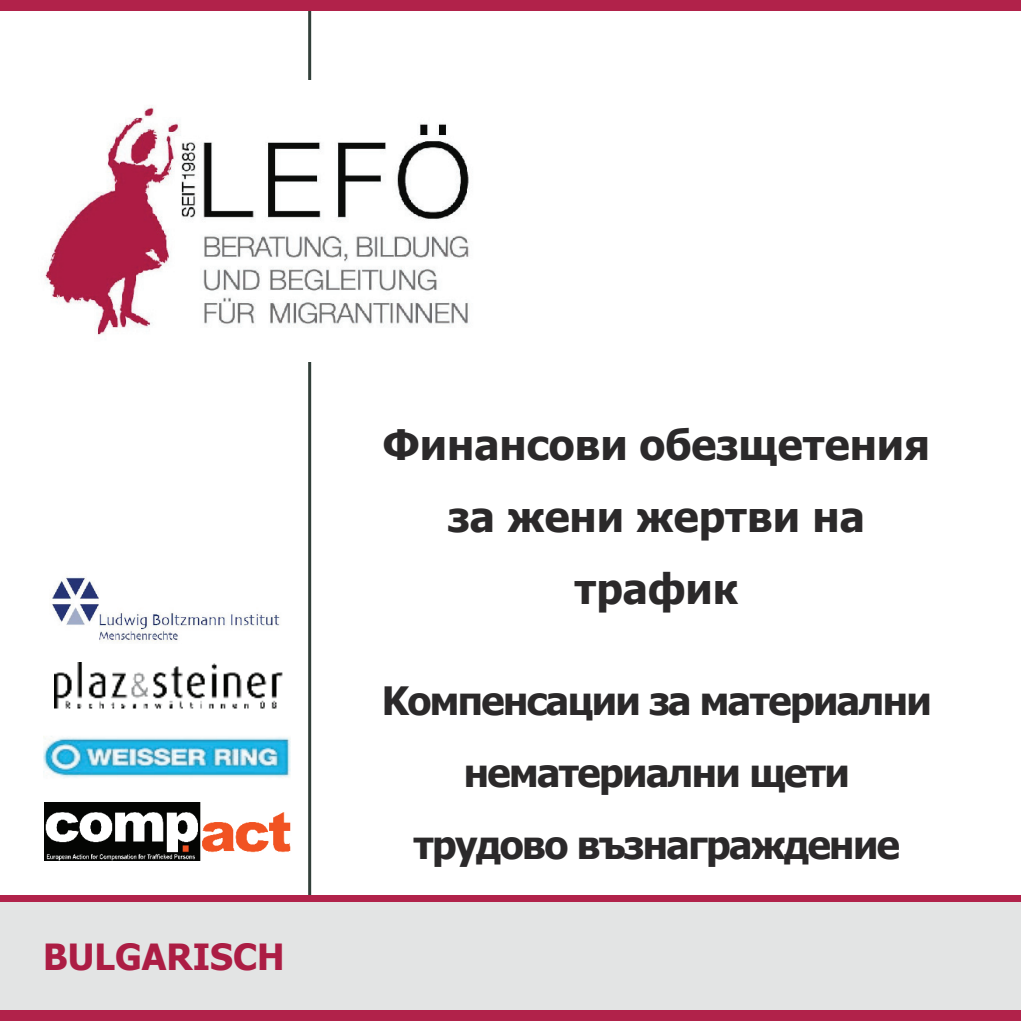
<style>
.page{position:relative;width:1021px;height:1021px;background:#fff}
.page>*{position:absolute;margin:0;border:0;box-sizing:border-box;transform-origin:0 0}
.t1{font:700 42px/72px "Tahoma";color:#2b292a;text-align:center}
.t2{font:700 39px/72px "Tahoma";letter-spacing:-.04em;color:#2b292a;text-align:center}
.t3{font:700 36px "Tahoma";color:#ac1d44}
</style>
<div class="page">
<div style="left:0;top:898px;width:1020px;height:116px;background:#e3e4e4"></div>
<hr style="left:308px;top:0;width:3px;height:898px;background:#32403a">
<div style="left:0;top:0;width:1020px;height:10px;background:#b1224a"></div>
<div style="left:0;top:1010px;width:1020px;height:10px;background:#b1224a"></div>
<div style="left:0;top:894px;width:1020px;height:7px;background:#b1224a"></div>
<img style="left:44px;top:81px;width:425px;height:281px">
<img style="left:54px;top:663px;width:229px;height:46px">
<img style="left:44px;top:736px;width:247px;height:42px">
<img style="left:50px;top:576px;width:230px;height:66px">
<img style="left:45px;top:802px;width:246px;height:58px">
<p class="t3" style="left:43px;top:931px;width:243px">BULGARISCH</p>
<p class="t1" style="left:383px;top:406px;width:548px">Финансови oбезщетения за жени жертви на трафик</p>
<p class="t2" style="left:382px;top:662px;width:551px">Kомпенсации за материални нематериални щети трудово възнаграждение</p>
</div>
